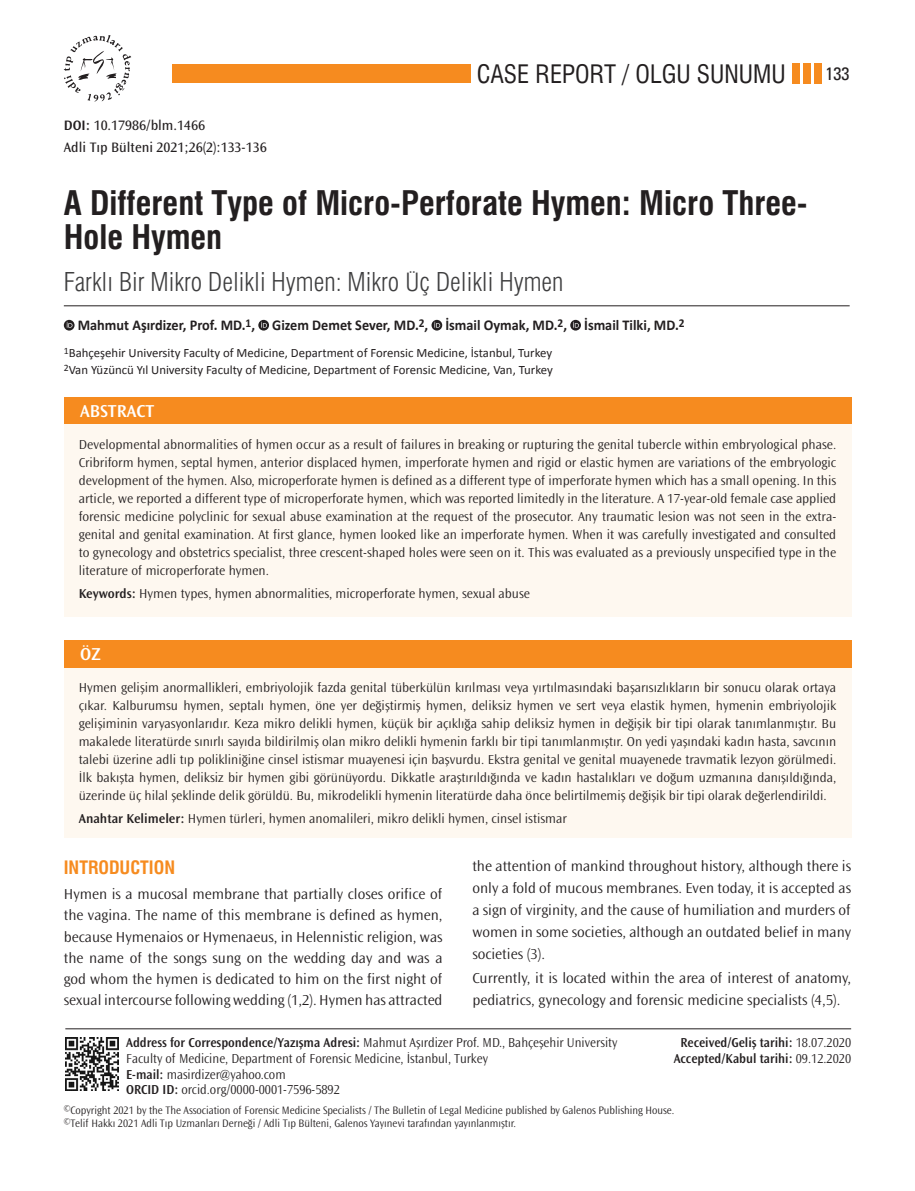
<style>
.page{position:relative;width:915px;height:1191px;background:#fff}
.page>*{position:absolute;margin:0;border:0;box-sizing:border-box;transform-origin:0 0}
._1__BASLIK{font:33px/34.5px "Swiss Condensed Bold Tr";color:#231f20}
._2__BASLIK{font:25.5px "Swiss Light Cond Tr";color:#3e3e3f}
.t1{font:24.75px "Swiss Condensed Tr";color:#231f20}
.ARA_BASLIK{font:18px "Swiss Condensed Bold Tr";color:#f68b1f}
.t2{font:600 18px "Ocean Sans Std";color:#fff}
.t3{font:18px "Univers Condensed Tr";color:#231f20}
.YAZI{font:300 15px/21.3px "Ocean Sans Std";color:#231f20;text-align:justify}
.YAZARLAR{font:700 15px "Calibri";color:#231f20;scale:.95 1}
.KISA_AD{font:14.25px "Ocean Sans Std";color:#231f20}
.DOI{font:14.25px "Ocean Sans Std";color:#231f20}
.OZET{font:300 13.5px/18px "Ocean Sans Std";color:#231f20;text-align:justify}
.YAZISMA{font:300 13.5px/15.8px "Ocean Sans Std";color:#231f20;scale:.95 1}
.YAZISMA-2{font:600 13.5px "Ocean Sans Std";color:#231f20;scale:.95 1}
.KURUM{font:12.75px "Calibri";color:#231f20}
.t4{font:300 11.25px/13.5px "Ocean Sans Std";color:#231f20;scale:.95 1}
.s1{font-weight:600}
.s2{font-weight:300}
</style>
<div class="page">
<img style="left:65px;top:1037px;width:53px;height:53px">
<svg style="left:64px;top:320px;width:10px;height:10px"></svg>
<svg style="left:67px;top:322px;width:5px;height:6px"></svg>
<div style="left:258px;top:320px;width:11px;height:10px;background:#231f20;border-radius:50%"></div>
<svg style="left:261px;top:322px;width:6px;height:6px"></svg>
<svg style="left:431px;top:320px;width:11px;height:10px"></svg>
<svg style="left:434px;top:322px;width:6px;height:6px"></svg>
<svg style="left:570px;top:320px;width:10px;height:10px"></svg>
<svg style="left:573px;top:322px;width:5px;height:6px"></svg>
<hr style="left:64px;top:305px;width:785px;height:1px;background:#231f20">
<div style="left:64px;top:639px;width:786px;height:28px;background:#f68b1f"></div>
<div style="left:64px;top:397px;width:786px;height:27px;background:#f68b1f"></div>
<hr style="left:65px;top:1028px;width:785px;height:1px;background:#231f20">
<div style="left:64px;top:667px;width:786px;height:170px;background:#fef8f0"></div>
<div style="left:64px;top:424px;width:786px;height:192px;background:#fef8f0"></div>
<div style="left:172px;top:64px;width:298px;height:19px;background:#f68b1f"></div>
<div style="left:791px;top:64px;width:8px;height:20px;background:#f68b1f"></div>
<div style="left:802px;top:64px;width:8px;height:20px;background:#f68b1f"></div>
<div style="left:813px;top:64px;width:8px;height:20px;background:#f68b1f"></div>
<svg style="left:64px;top:35px;width:67px;height:67px"></svg>
<p class="DOI" style="left:64px;top:117px;width:143px"><span class="s1">DOI:</span> 10.17986/blm.1466</p>
<p class="KISA_AD" style="left:64px;top:140px;width:204px">Adli Tıp Bülteni 2021;26(2):133-136</p>
<p class="t1" style="left:476px;top:59px;width:310px">CASE REPORT / OLGU SUNUMU</p>
<p class="t3" style="left:825px;top:62px;width:25px">133</p>
<p class="_1__BASLIK" style="left:64px;top:186px;width:745px">A Different Type of Micro-Perforate Hymen: Micro Three-<br>Hole Hymen</p>
<p class="_2__BASLIK" style="left:64px;top:267px;width:501px">Farklı Bir Mikro Delikli Hymen: Mikro Üç Delikli Hymen</p>
<p class="YAZARLAR" style="left:78px;top:315px;width:640px">Mahmut Aşırdizer, Prof. MD.<sup>1</sup>, Gizem Demet Sever, MD.<sup>2</sup>, İsmail Oymak, MD.<sup>2</sup>, İsmail Tilki, MD.<sup>2</sup></p>
<p class="KURUM" style="left:64px;top:345px;width:489px"><sup>1</sup>Bahçeşehir University Faculty of Medicine, Department of Forensic Medicine, İstanbul, Turkey</p>
<p class="KURUM" style="left:64px;top:361px;width:490px"><sup>2</sup>Van Yüzüncü Yıl University Faculty of Medicine, Department of Forensic Medicine, Van, Turkey</p>
<p class="t2" style="left:80px;top:401px;width:75px">ABSTRACT</p>
<p class="OZET" style="left:79px;top:436px;width:758px">Developmental abnormalities of hymen occur as a result of failures in breaking or rupturing the genital tubercle within embryological phase.<br>Cribriform hymen, septal hymen, anterior displaced hymen, imperforate hymen and rigid or elastic hymen are variations of the embryologic development of the hymen. Also, microperforate hymen is defined as a different type of imperforate hymen which has a small opening. In this article, we reported a different type of microperforate hymen, which was reported limitedly in the literature. A 17-year-old female case applied forensic medicine polyclinic for sexual abuse examination at the request of the prosecutor. Any traumatic lesion was not seen in the extra&shy;genital and genital examination. At first glance, hymen looked like an imperforate hymen. When it was carefully investigated and consulted to gynecology and obstetrics specialist, three crescent-shaped holes were seen on it. This was evaluated as a previously unspecified type in the literature of microperforate hymen.</p>
<p class="OZET" style="left:79px;top:584px;width:452px"><span class="s1">Keywords:</span> Hymen types, hymen abnormalities, microperforate hymen, sexual abuse</p>
<p class="t2" style="left:80px;top:644px;width:22px">ÖZ</p>
<p class="OZET" style="left:79px;top:679px;width:758px">Hymen gelişim anormallikleri, embriyolojik fazda genital tüberkülün kırılması veya yırtılmasındaki başarısızlıkların bir sonucu olarak ortaya çıkar. Kalburumsu hymen, septalı hymen, öne yer değiştirmiş hymen, deliksiz hymen ve sert veya elastik hymen, hymenin embriyolojik gelişiminin varyasyonlarıdır. Keza mikro delikli hymen, küçük bir açıklığa sahip deliksiz hymen in değişik bir tipi olarak tanımlanmıştır. Bu makalede literatürde sınırlı sayıda bildirilmiş olan mikro delikli hymenin farklı bir tipi tanımlanmıştır. On yedi yaşındaki kadın hasta, savcının talebi üzerine adli tıp polikliniğine cinsel istismar muayenesi için başvurdu. Ekstra genital ve genital muayenede travmatik lezyon görülmedi.<br>İlk bakışta hymen, deliksiz bir hymen gibi görünüyordu. Dikkatle araştırıldığında ve kadın hastalıkları ve doğum uzmanına danışıldığında, üzerinde üç hilal şeklinde delik görüldü. Bu, mikrodelikli hymenin literatürde daha önce belirtilmemiş değişik bir tipi olarak değerlendirildi.</p>
<p class="OZET" style="left:79px;top:809px;width:489px"><span class="s1">Anahtar Kelimeler:</span> Hymen türleri, hymen anomalileri, mikro delikli hymen, cinsel istismar</p>
<p class="ARA_BASLIK" style="left:64px;top:856px;width:113px">INTRODUCTION</p>
<p class="YAZI" style="left:64px;top:883px;width:380px">Hymen is a mucosal membrane that partially closes orifice of the vagina. The name of this membrane is defined as hymen, because Hymenaios or Hymenaeus, in Helennistic religion, was the name of the songs sung on the wedding day and was a god whom the hymen is dedicated to him on the first night of sexual intercourse following wedding (1,2). Hymen has attracted</p>
<p class="YAZI" style="left:472px;top:855px;width:380px;line-height:22px">the attention of mankind throughout history, although there is only a fold of mucous membranes. Even today, it is accepted as a sign of virginity, and the cause of humiliation and murders of women in some societies, although an outdated belief in many societies (3).</p>
<p class="YAZI" style="left:472px;top:967px;width:380px;line-height:22px">Currently, it is located within the area of interest of anatomy, pediatrics, gynecology and forensic medicine specialists (4,5).</p>
<p class="YAZISMA" style="left:126px;top:1034px;width:518px"><span class="s1">Address for Correspondence/Yazışma Adresi:</span> Mahmut Aşırdizer Prof. MD., Bahçeşehir University<br>Faculty of Medicine, Department of Forensic Medicine, İstanbul, Turkey</p>
<p class="YAZISMA" style="left:126px;top:1066px;width:169px"><span class="s1">E-mail:</span> masirdizer@yahoo.com</p>
<p class="YAZISMA" style="left:126px;top:1082px;width:226px"><span class="s1">ORCID ID:</span> orcid.org/0000-0001-7596-5892</p>
<p class="YAZISMA-2" style="left:680px;top:1035px;width:181px">Received/Geliş tarihi: <span class="s2">18.07.2020</span></p>
<p class="YAZISMA-2" style="left:673px;top:1050px;width:188px">Accepted/Kabul tarihi: <span class="s2">09.12.2020</span></p>
<p class="t4" style="left:64px;top:1103px;width:644px"><sup>©</sup>Copyright 2021 by the The Association of Forensic Medicine Specialists / The Bulletin of Legal Medicine published by Galenos Publishing House. <sup>©</sup>Telif Hakkı 2021 Adli Tıp Uzmanları Derneği / Adli Tıp Bülteni, Galenos Yayınevi tarafından yayınlanmıştır.</p>
</div>
